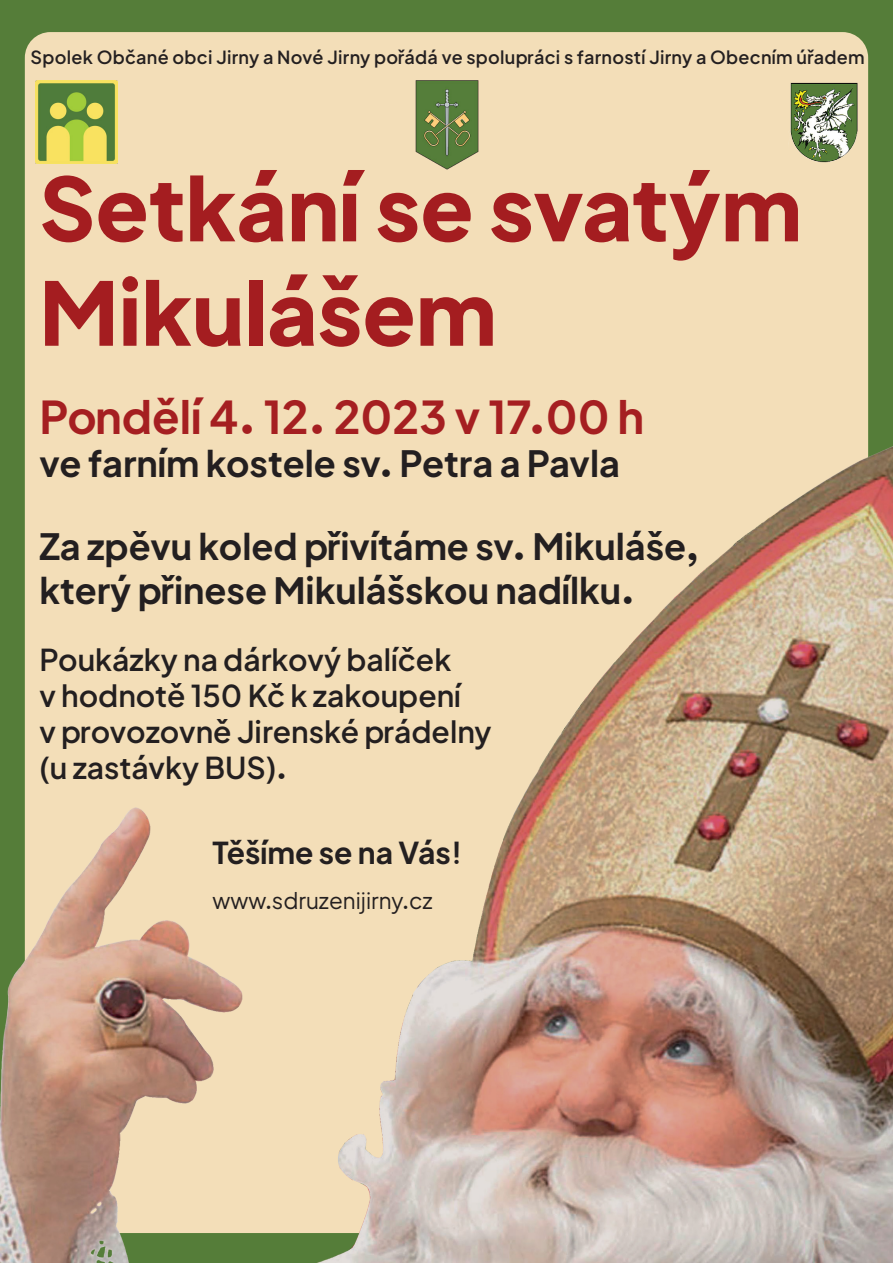
<style>
.page{position:relative;width:893px;height:1263px;background:#557d39}
.page>*{position:absolute;margin:0;border:0;box-sizing:border-box;transform-origin:0 0}
.t1{font:800 87px "Mluvka";color:#a41d20}
.t2{font:700 45px "Mluvka";color:#a51f21}
.t3{font:700 36px/43.2px "Mluvka";color:#231f20}
.t4{font:600 30px/36px "Mluvka";color:#231f20}
.t5{font:700 30px "Mluvka";color:#231f20}
.t6{font:22.5px "Mluvka";color:#231f20}
.t7{font:600 18px "Mluvka";letter-spacing:.015em;color:#231f20}
</style>
<div class="page">
<div style="left:25px;top:32px;width:843px;height:1201px;background:#f3deb8;border-radius:26px"></div>
<img style="left:0;top:314px;width:893px;height:949px">
<img style="left:35px;top:81px;width:83px;height:83px">
<img style="left:790px;top:82px;width:68px;height:81px">
<img style="left:415px;top:80px;width:64px;height:89px">
<p class="t7" style="left:31px;top:42px;width:836px">Spolek Občané obci Jirny a Nové Jirny pořádá ve spolupráci s farností Jirny a Obecním úřadem</p>
<p class="t1" style="left:39px;top:129px;width:764px">Setkání se svatým</p>
<p class="t1" style="left:39px;top:233px;width:459px">Mikulášem</p>
<p class="t2" style="left:39px;top:377px;width:606px">Pondělí 4. 12. 2023 v 17.00 h</p>
<p class="t3" style="left:39px;top:438px;width:582px">ve farním kostele sv. Petra a Pavla</p>
<p class="t3" style="left:39px;top:521px;width:661px">Za zpěvu koled přivítáme sv. Mikuláše, který přinese Mikulášskou nadílku.</p>
<p class="t4" style="left:39px;top:638px;width:413px">Poukázky na dárkový balíček</p>
<p class="t4" style="left:39px;top:674px;width:423px">v hodnotě 150 Kč k zakoupení</p>
<p class="t4" style="left:39px;top:710px;width:454px">v provozovně Jirenské prádelny (u zastávky BUS).</p>
<p class="t5" style="left:213px;top:825px;width:251px">Těšíme se na Vás!</p>
<p class="t6" style="left:213px;top:882px;width:222px">www.sdruzenijirny.cz</p>
</div>
